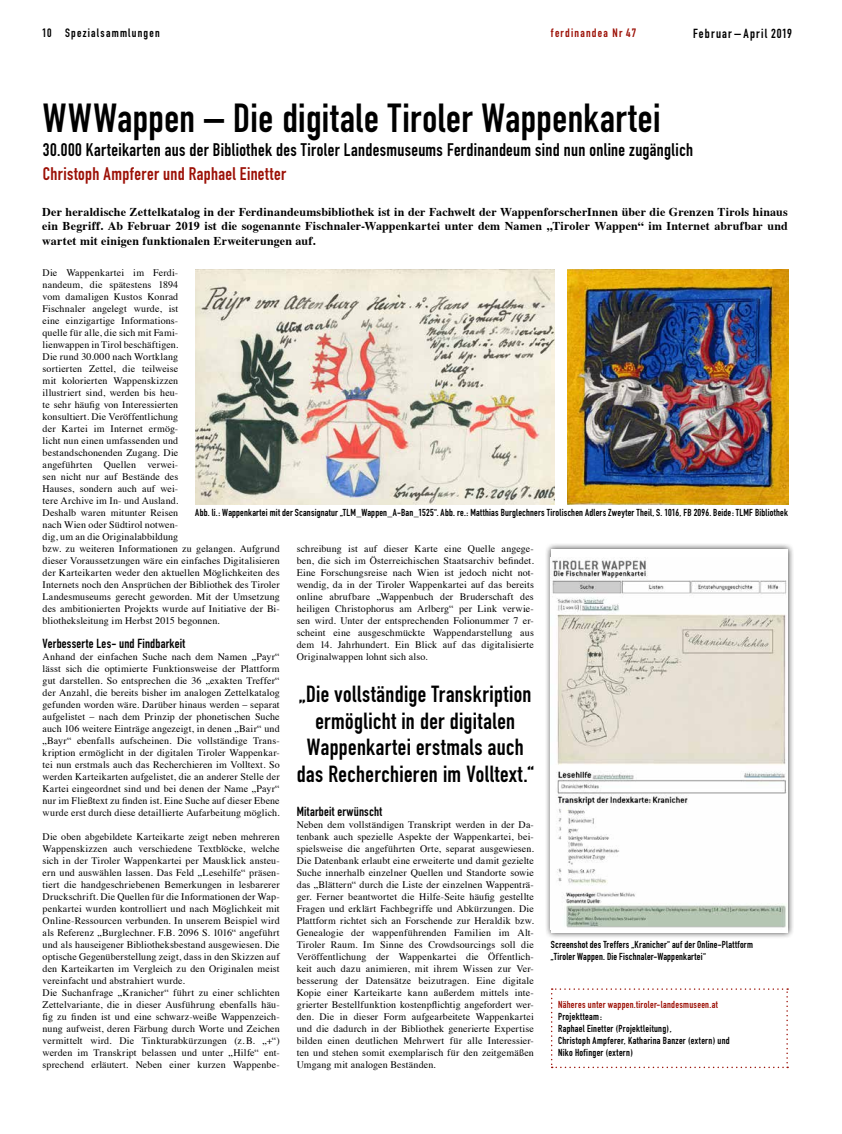
<style>
.page{position:relative;width:842px;height:1134px;background:#fff}
.page>*{position:absolute;margin:0;border:0;box-sizing:border-box;transform-origin:0 0}
.t1{font:40px "DIN Engschrift";letter-spacing:.01em;color:#000}
.t2{font:23px/26.4px "DIN Engschrift";letter-spacing:.015em;color:#000;text-align:center}
.t3{font:18px "DIN Engschrift";letter-spacing:.02em;color:#000}
.t4{font:18px "DIN Engschrift";letter-spacing:.02em;color:#9c1006}
.t5{font:13px "DIN Engschrift";letter-spacing:.02em;color:#000}
.t6{font:13px "DIN Engschrift";letter-spacing:.09em;color:#000}
.t7{font:700 12px/14.4px "Times";letter-spacing:.015em;color:#000;text-align:justify}
.t8{font:12px "DIN Engschrift";letter-spacing:.1em;color:#000}
.t9{font:12px "DIN Engschrift";letter-spacing:.1em;color:#9c1006}
.t10{font:10px/12px "Times";letter-spacing:.015em;color:#000;text-align:justify}
.t11{font:10px/12px "DIN Engschrift";letter-spacing:.025em;color:#000}
.t12{font:10px "DIN Engschrift";letter-spacing:.03em;color:#9c1006}
</style>
<div class="page">
<svg style="left:551px;top:988px;width:237px;height:80px"></svg>
<div style="left:544px;top:543px;width:250px;height:396px;background:#000;opacity:.75"></div>
<div style="left:551px;top:549px;width:237px;height:384px;background:#fff"></div>
<img style="left:552px;top:559px;width:235px;height:369px">
<img style="left:195px;top:269px;width:360px;height:235px">
<img style="left:568px;top:269px;width:220px;height:235px">
<p class="t8" style="left:42px;top:26px;width:119px">10 Spezialsammlungen</p>
<p class="t9" style="left:551px;top:26px;width:87px">ferdinandea Nr 47</p>
<h3 class="t6" style="left:693px;top:26px;width:101px">Februar – April 2019</h3>
<h1 class="t1" style="left:43px;top:95px;width:619px">WWWappen – Die digitale Tiroler Wappenkartei</h1>
<h3 class="t3" style="left:43px;top:139px;width:652px">30.000 Karteikarten aus der Bibliothek des Tiroler Landesmuseums Ferdinandeum sind nun online zugänglich</h3>
<h3 class="t4" style="left:43px;top:163px;width:245px">Christoph Ampferer und Raphael Einetter</h3>
<p class="t7" style="left:42px;top:203px;width:747px">Der heraldische Zettelkatalog in der Ferdinandeumsbibliothek ist in der Fachwelt der WappenforscherInnen über die Grenzen Tirols hinaus ein Begriff. Ab Februar 2019 ist die sogenannte Fischnaler-Wappenkartei unter dem Namen „Tiroler Wappen“ im Internet abrufbar und wartet mit einigen funktionalen Erweiterungen auf.</p>
<p class="t10" style="left:43px;top:266px;width:239px;text-align:left">Die Wappenkartei im Ferdi-<br>nandeum, die spätestens 1894<br>vom damaligen Kustos Konrad<br>Fischnaler angelegt wurde, ist<br>eine einzigartige Informations-<br>quelle für alle, die sich mit Fami-<br>lienwappen in Tirol beschäftigen.<br>Die rund 30.000 nach Wortklang<br>sortierten Zettel, die teilweise<br>mit kolorierten Wappenskizzen<br>illustriert sind, werden bis heu-<br>te sehr häufig von Interessierten<br>konsultiert. Die Veröffentlichung<br>der Kartei im Internet ermög-<br>licht nun einen umfassenden und<br>bestandschonenden Zugang. Die<br>angeführten Quellen verwei-<br>sen nicht nur auf Bestände des<br>Hauses, sondern auch auf wei-<br>tere Archive im In- und Ausland.<br>Deshalb waren mitunter Reisen<br>nach Wien oder Südtirol notwen-<br>dig, um an die Originalabbildung<br>bzw. zu weiteren Informationen zu gelangen. Aufgrund dieser Voraussetzungen wäre ein einfaches Digitalisieren der Karteikarten weder den aktuellen Möglichkeiten des Internets noch den Ansprüchen der Bibliothek des Tiroler Landesmuseums gerecht geworden. Mit der Umsetzung des ambitionierten Projekts wurde auf Initiative der Bi&shy;bliotheksleitung im Herbst 2015 begonnen.</p>
<h3 class="t5" style="left:43px;top:636px;width:144px">Verbesserte Les- und Findbarkeit</h3>
<p class="t10" style="left:43px;top:650px;width:239px">Anhand der einfachen Suche nach dem Namen „Payr“ lässt sich die optimierte Funktionsweise der Plattform gut darstellen. So entsprechen die 36 „exakten Treffer“ der Anzahl, die bereits bisher im analogen Zettelkatalog gefunden worden wäre. Darüber hinaus werden – separat aufgelistet – nach dem Prinzip der phonetischen Suche auch 106 weitere Einträge angezeigt, in denen „Bair“ und „Bayr“ ebenfalls aufscheinen. Die vollständige Trans&shy;kription ermöglicht in der digitalen Tiroler Wappenkar&shy;tei nun erstmals auch das Recherchieren im Volltext. So werden Karteikarten aufgelistet, die an anderer Stelle der Kartei eingeordnet sind und bei denen der Name „Payr“ nur im Fließtext zu finden ist. Eine Suche auf dieser Ebene wurde erst durch diese detaillierte Aufarbeitung möglich.</p>
<p class="t10" style="left:43px;top:830px;width:239px;text-align:left">Die oben abgebildete Karteikarte zeigt neben mehreren Wappenskizzen auch verschiedene Textblöcke, welche sich in der Tiroler Wappenkartei per Mausklick ansteu&shy;ern und auswählen lassen. Das Feld „Lesehilfe“ präsen&shy;tiert die handgeschriebenen Bemerkungen in lesbarerer Druckschrift. Die Quellen für die Informationen der Wap&shy;penkartei wurden kontrolliert und nach Möglichkeit mit Online-Ressourcen verbunden. In unserem Beispiel wird als Referenz „Burglechner. F.B. 2096 S. 1016“ angeführt und als hauseigener Bibliotheksbestand ausgewiesen. Die optische Gegenüberstellung zeigt, dass in den Skizzen auf den Karteikarten im Vergleich zu den Originalen meist vereinfacht und abstrahiert wurde.<br>Die Suchanfrage „Kranicher“ führt zu einer schlichten Zettelvariante, die in dieser Ausführung ebenfalls häu&shy;fig zu finden ist und eine schwarz-weiße Wappenzeich&shy;nung aufweist, deren Färbung durch Worte und Zeichen vermittelt wird. Die Tinkturabkürzungen (z.B. „+“) werden im Transkript belassen und unter „Hilfe“ ent&shy;sprechend erläutert. Neben einer kurzen Wappenbe-</p>
<p class="t11" style="left:195px;top:507px;width:594px">Abb. li.: Wappenkartei mit der Scansignatur „TLM_Wappen_A-Ban_1525“. Abb. re.: Matthias Burglechners Tirolischen Adlers Zweyter Theil, S. 1016, FB 2096. Beide: TLMF Bibliothek</p>
<p class="t10" style="left:297px;top:542px;width:239px">schreibung ist auf dieser Karte eine Quelle angege&shy;ben, die sich im Österreichischen Staatsarchiv befindet.<br>Eine Forschungsreise nach Wien ist jedoch nicht not&shy;wendig, da in der Tiroler Wappenkartei auf das bereits online abrufbare „Wappenbuch der Bruderschaft des heiligen Christophorus am Arlberg“ per Link verwie&shy;sen wird. Unter der entsprechenden Folionummer 7 er&shy;scheint eine ausgeschmückte Wappendarstellung aus dem 14. Jahrhundert. Ein Blick auf das digitalisierte Originalwappen lohnt sich also.</p>
<h2 class="t2" style="left:297px;top:681px;width:239px">„Die vollständige Transkription ermöglicht in der digitalen<br>Wappenkartei erstmals auch das Recherchieren im Volltext.“</h2>
<h3 class="t5" style="left:297px;top:804px;width:87px">Mitarbeit erwünscht</h3>
<p class="t10" style="left:297px;top:818px;width:239px">Neben dem vollständigen Transkript werden in der Da&shy;tenbank auch spezielle Aspekte der Wappenkartei, bei&shy;spielsweise die angeführten Orte, separat ausgewiesen.<br>Die Datenbank erlaubt eine erweiterte und damit gezielte Suche innerhalb einzelner Quellen und Standorte sowie das „Blättern“ durch die Liste der einzelnen Wappenträ&shy;ger. Ferner beantwortet die Hilfe-Seite häufig gestellte Fragen und erklärt Fachbegriffe und Abkürzungen. Die Plattform richtet sich an Forschende zur Heraldik bzw.<br>Genealogie der wappenführenden Familien im Alt-Tiroler Raum. Im Sinne des Crowdsourcings soll die Veröffentlichung der Wappenkartei die Öffentlich&shy;keit auch dazu animieren, mit ihrem Wissen zur Ver&shy;besserung der Datensätze beizutragen. Eine digitale Kopie einer Karteikarte kann außerdem mittels inte&shy;grierter Bestellfunktion kostenpflichtig angefordert wer&shy;den. Die in dieser Form aufgearbeitete Wappenkartei und die dadurch in der Bibliothek generierte Expertise bilden einen deutlichen Mehrwert für alle Interessier&shy;ten und stehen somit exemplarisch für den zeitgemäßen Umgang mit analogen Beständen.</p>
<p class="t11" style="left:551px;top:939px;width:203px">Screenshot des Treffers „Kranicher“ auf der Online-Plattform „Tiroler Wappen. Die Fischnaler-Wappenkartei“</p>
<p class="t12" style="left:558px;top:999px;width:161px">Näheres unter wappen.tiroler-landesmuseen.at</p>
<p class="t11" style="left:558px;top:1011px;width:173px">Projektteam:<br>Raphael Einetter (Projektleitung),<br>Christoph Ampferer, Katharina Banzer (extern) und<br>Niko Hofinger (extern)</p>
</div>
